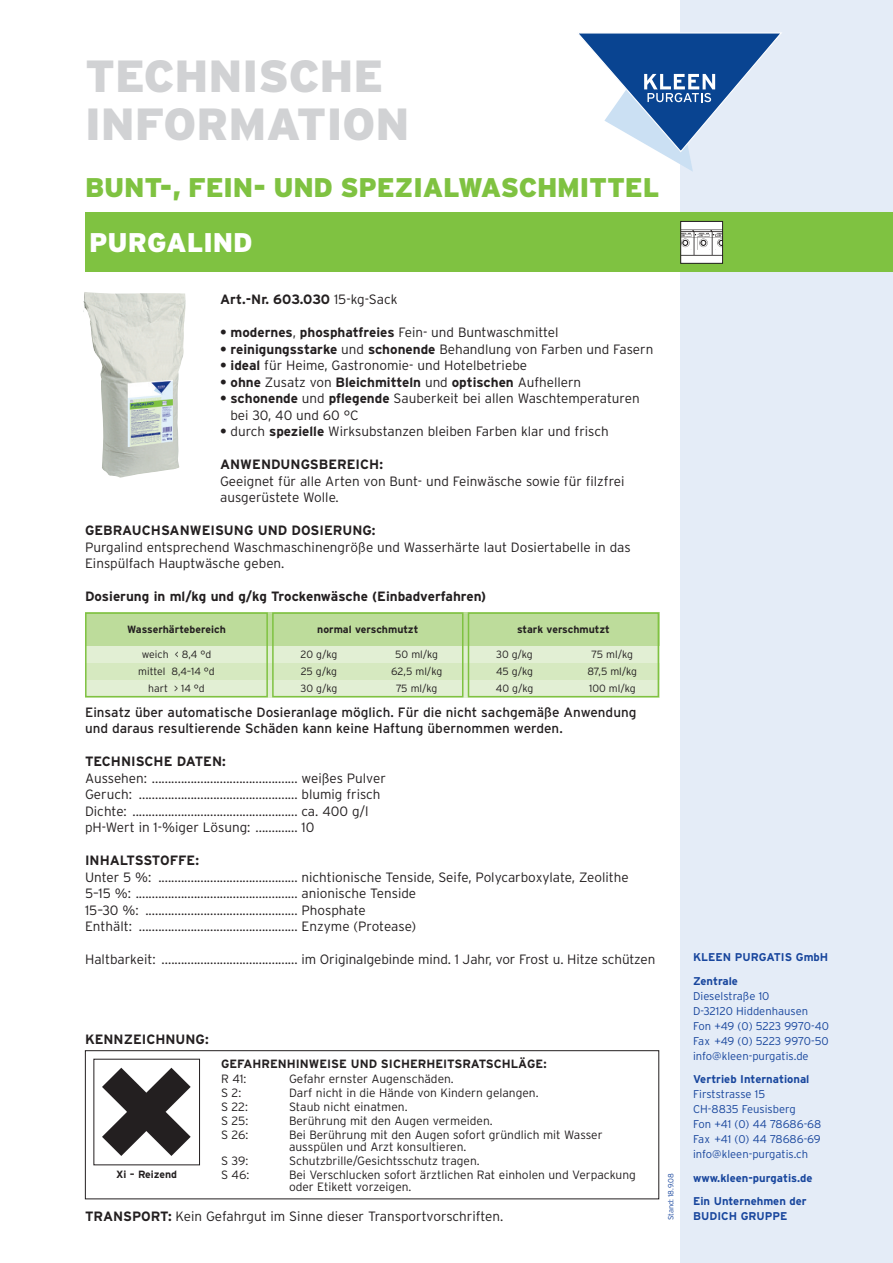
<style>
.page{position:relative;width:893px;height:1263px;background:#fff}
.page>*{position:absolute;margin:0;border:0;box-sizing:border-box;transform-origin:0 0}
.t1{font:900 45px/48px "Interstate";color:#d1d2d4}
.t2{font:900 27px "Interstate";letter-spacing:-.005em;color:#7fc241}
.t3{font:900 27px "Interstate";color:#fff}
.t4{font:300 13.5px/16.5px "Interstate";color:#231f20}
.t5{font:700 13.5px "Interstate";color:#231f20}
.t6{font:13.5px/16.5px "Interstate";color:#231f20}
.t7{font:300 12px/12px "Interstate";color:#231f20}
.t8{font:700 12px "Interstate";color:#231f20}
.t9{font:300 11.25px/15px "Interstate";color:#18469d}
.t10{font:700 11.25px/23.5px "Interstate";color:#18469d}
.t11{font:300 10.5px/17px "Interstate";letter-spacing:-.01em;color:#231f20;text-align:center}
.t12{font:700 10.5px "Interstate";color:#231f20}
.t13{font:300 7.5px "Interstate";color:#18469d}
.s1{font-weight:300}
.s2{font-weight:700}
</style>
<div class="page">
<div style="left:680px;top:0;width:213px;height:1263px;background:#e4ecf7"></div>
<div style="left:85px;top:213px;width:808px;height:59px;background:#7fc241"></div>
<svg style="left:579px;top:32px;width:203px;height:139px"></svg>
<img style="left:83px;top:292px;width:103px;height:186px">
<div style="left:85px;top:1050px;width:574px;height:149px;border:1px solid #231f20"></div>
<img style="left:102px;top:1067px;width:89px;height:89px">
<div style="left:681px;top:221px;width:42px;height:42px;background:#fff"></div>
<img style="left:682px;top:229px;width:39px;height:26px">
<div style="left:680px;top:221px;width:43px;height:43px;border:1px solid #231f20"></div>
<div style="left:85px;top:612px;width:574px;height:34px;background:#bddc9b"></div>
<div style="left:85px;top:646px;width:574px;height:17px;background:#e2efd4"></div>
<div style="left:85px;top:663px;width:574px;height:17px;background:#d6e9c0"></div>
<div style="left:85px;top:680px;width:574px;height:17px;background:#e2efd4"></div>
<div style="left:85px;top:612px;width:183px;height:85px;border:2px solid #7fc241"></div>
<div style="left:272px;top:612px;width:191px;height:85px;border:2px solid #7fc241"></div>
<div style="left:468px;top:612px;width:191px;height:85px;border:2px solid #7fc241"></div>
<h1 class="t1" style="left:85px;top:52px;width:326px">TECHNISCHE<br>INFORMATION</h1>
<h2 class="t2" style="left:85px;top:172px;width:576px">BUNT-, FEIN- UND SPEZIALWASCHMITTEL</h2>
<h2 class="t3" style="left:89px;top:227px;width:165px">PURGALIND</h2>
<p class="t5" style="left:220px;top:292px;width:179px">Art.-Nr. 603.030 <span class="s1">15-kg-Sack</span></p>
<p class="t4" style="left:220px;top:324px;width:340px"><span class="s2">• modernes</span>, <span class="s2">phosphatfreies</span> Fein- und Buntwaschmittel</p>
<p class="t4" style="left:220px;top:341px;width:435px"><span class="s2">• reinigungsstarke</span> und <span class="s2">schonende</span> Behandlung von Farben und Fasern</p>
<p class="t4" style="left:220px;top:357px;width:309px"><span class="s2">• ideal</span> für Heime, Gastronomie- und Hotelbetriebe</p>
<p class="t5" style="left:220px;top:374px;width:363px">• ohne <span class="s1">Zusatz von</span> Bleichmitteln <span class="s1">und</span> optischen <span class="s1">Aufhellern</span></p>
<p class="t4" style="left:230px;top:390px;width:411px;text-indent:-10px"><span class="s2">• schonende</span> und <span class="s2">pflegende</span> Sauberkeit bei allen Waschtemperaturen bei 30, 40 und 60 °C</p>
<p class="t4" style="left:220px;top:423px;width:390px"><span class="s2">•</span> durch <span class="s2">spezielle</span> Wirksubstanzen bleiben Farben klar und frisch</p>
<p class="t5" style="left:220px;top:457px;width:164px">ANWENDUNGSBEREICH:</p>
<p class="t4" style="left:220px;top:473px;width:406px">Geeignet für alle Arten von Bunt- und Feinwäsche sowie für filzfrei ausgerüstete Wolle.</p>
<p class="t5" style="left:85px;top:523px;width:292px">GEBRAUCHSANWEISUNG UND DOSIERUNG:</p>
<p class="t4" style="left:85px;top:539px;width:547px">Purgalind entsprechend Waschmaschinengröße und Wasserhärte laut Dosiertabelle in das<br>Einspülfach Hauptwäsche geben.</p>
<p class="t5" style="left:85px;top:589px;width:403px">Dosierung in ml/kg und g/kg Trockenwäsche (Einbadverfahren)</p>
<p class="t12" style="left:127px;top:623px;width:100px">Wasserhärtebereich</p>
<p class="t12" style="left:317px;top:623px;width:103px">normal verschmutzt</p>
<p class="t12" style="left:517px;top:623px;width:94px">stark verschmutzt</p>
<p class="t11" style="left:496px;top:646px;width:39px;text-align:justify">30 g/kg 45 g/kg 40 g/kg</p>
<p class="t11" style="left:301px;top:646px;width:38px;text-align:justify">20 g/kg 25 g/kg 30 g/kg</p>
<p class="t11" style="left:587px;top:646px;width:51px">75 ml/kg<br>87,5 ml/kg<br>100 ml/kg</p>
<p class="t11" style="left:391px;top:646px;width:52px">50 ml/kg<br>62,5 ml/kg<br>75 ml/kg</p>
<p class="t11" style="left:138px;top:646px;width:78px">weich &lt; 8,4 °d mittel 8,4–14 °d hart &gt; 14 °d</p>
<p class="t6" style="left:85px;top:704px;width:553px">Einsatz über automatische Dosieranlage möglich. Für die nicht sachgemäße Anwendung und daraus resultierende Schäden kann keine Haftung übernommen werden.</p>
<p class="t5" style="left:85px;top:754px;width:142px">TECHNISCHE DATEN:</p>
<p class="t4" style="left:85px;top:770px;width:302px">Aussehen: ............................................. weißes Pulver Geruch: ................................................. blumig frisch Dichte: ................................................... ca. 400 g/l pH-Wert in 1-%iger Lösung: ............. 10</p>
<p class="t5" style="left:85px;top:853px;width:115px">INHALTSSTOFFE:</p>
<p class="t4" style="left:85px;top:869px;width:545px">Unter 5 %: ........................................... nichtionische Tenside, Seife, Polycarboxylate, Zeolithe 5–15 %: .................................................. anionische Tenside<br>15–30 %: ............................................... Phosphate<br>Enthält: ................................................. Enzyme (Protease)</p>
<p class="t4" style="left:85px;top:951px;width:572px">Haltbarkeit: .......................................... im Originalgebinde mind. 1 Jahr, vor Frost u. Hitze schützen</p>
<p class="t5" style="left:85px;top:1031px;width:125px">KENNZEICHNUNG:</p>
<p class="t8" style="left:221px;top:1057px;width:327px">GEFAHRENHINWEISE UND SICHERHEITSRATSCHLÄGE:</p>
<p class="t7" style="left:221px;top:1072px;width:27px">R 41:</p>
<p class="t7" style="left:289px;top:1072px;width:166px">Gefahr ernster Augenschäden.</p>
<p class="t7" style="left:221px;top:1086px;width:22px">S 2:</p>
<p class="t7" style="left:289px;top:1086px;width:251px">Darf nicht in die Hände von Kindern gelangen.</p>
<p class="t7" style="left:221px;top:1101px;width:28px">S 22:</p>
<p class="t7" style="left:289px;top:1101px;width:120px">Staub nicht einatmen.</p>
<p class="t7" style="left:221px;top:1115px;width:29px">S 25:</p>
<p class="t7" style="left:289px;top:1115px;width:205px">Berührung mit den Augen vermeiden.</p>
<p class="t7" style="left:221px;top:1129px;width:29px">S 26:</p>
<p class="t7" style="left:289px;top:1129px;width:315px">Bei Berührung mit den Augen sofort gründlich mit Wasser ausspülen und Arzt konsultieren.</p>
<p class="t7" style="left:221px;top:1155px;width:29px">S 39:</p>
<p class="t7" style="left:289px;top:1155px;width:192px">Schutzbrille/Gesichtsschutz tragen.</p>
<p class="t7" style="left:221px;top:1169px;width:30px">S 46:</p>
<p class="t7" style="left:289px;top:1169px;width:348px">Bei Verschlucken sofort ärztlichen Rat einholen und Verpackung oder Etikett vorzeigen.</p>
<p class="t4" style="left:85px;top:1208px;width:420px"><span class="s2">TRANSPORT:</span> Kein Gefahrgut im Sinne dieser Transportvorschriften.</p>
<p class="t12" style="left:116px;top:1168px;width:63px">Xi – Reizend</p>
<p class="t13" style="left:667px;top:1220px;width:49px;rotate:-90deg">Stand: 18.9.08</p>
<p class="t10" style="left:693px;top:946px;width:137px">KLEEN PURGATIS GmbH<br>Zentrale</p>
<p class="t9" style="left:693px;top:988px;width:137px">Dieselstraße 10<br>D-32120 Hiddenhausen<br>Fon +49 (0) 5223 9970-40<br>Fax +49 (0) 5223 9970-50 info@kleen-purgatis.de</p>
<p class="t10" style="left:693px;top:1068px;width:118px">Vertrieb International</p>
<p class="t9" style="left:693px;top:1087px;width:130px">Firststrasse 15<br>CH-8835 Feusisberg<br>Fon +41 (0) 44 78686-68<br>Fax +41 (0) 44 78686-69 info@kleen-purgatis.ch</p>
<p class="t10" style="left:693px;top:1166px;width:121px">www.kleen-purgatis.de<br>Ein Unternehmen der</p>
<p class="t10" style="left:693px;top:1205px;width:96px">BUDICH GRUPPE</p>
</div>
